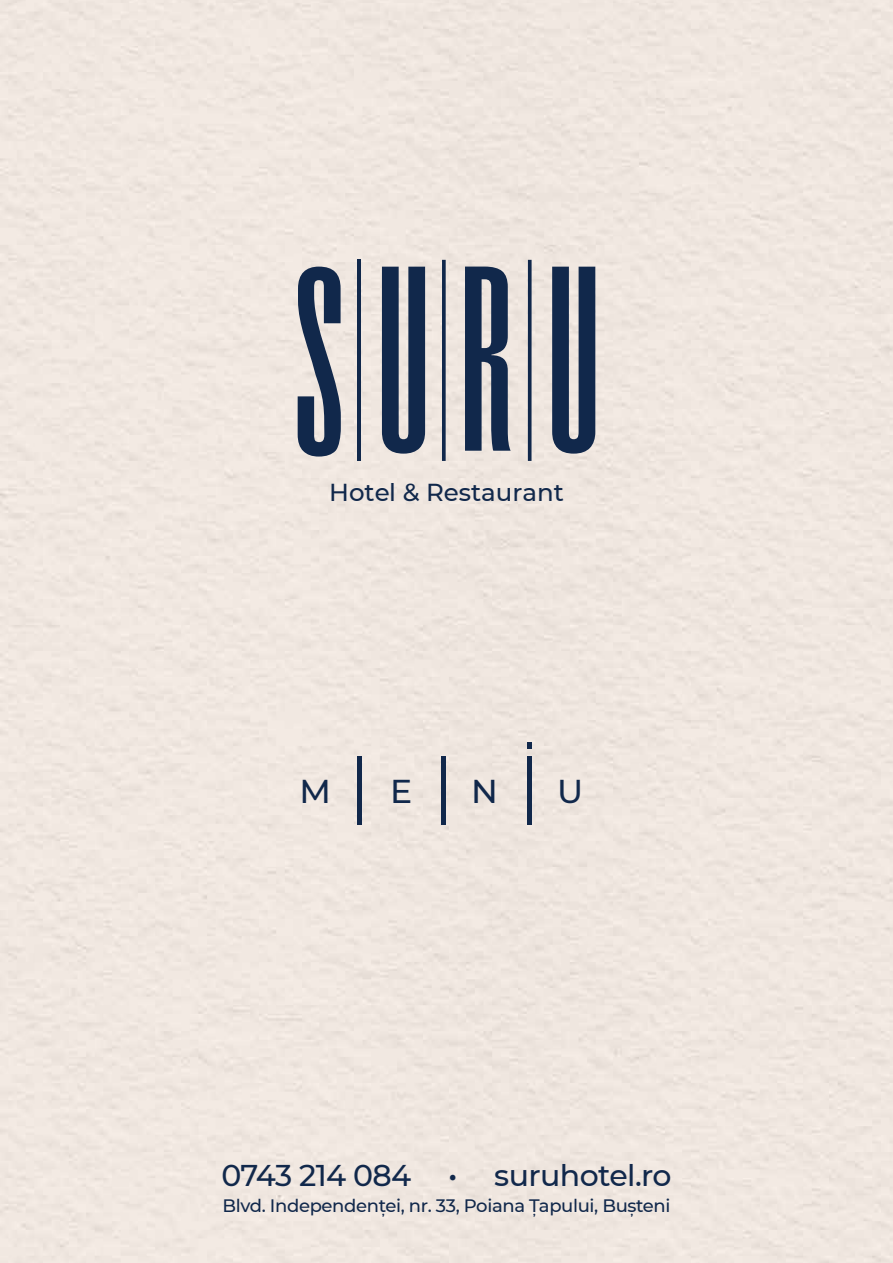
<style>
.page{position:relative;width:893px;height:1263px;background:#f0e7e0}
.page>*{position:absolute;margin:0;border:0;box-sizing:border-box;transform-origin:0 0}
.t1{font:500 33px "Montserrat";color:#11284b}
.t2{font:500 30px "Montserrat";letter-spacing:-.02em;color:#11284b}
.t3{font:500 24.45px "Montserrat";color:#11284b}
.t4{font:500 18px "Montserrat";letter-spacing:-.02em;color:#11284b}
</style>
<div class="page">
<hr style="left:357px;top:259px;width:4px;height:202px;background:#11284b">
<svg style="left:442px;top:260px;width:4px;height:201px"></svg>
<svg style="left:528px;top:260px;width:4px;height:201px"></svg>
<svg style="left:298px;top:267px;width:43px;height:190px"></svg>
<svg style="left:382px;top:267px;width:43px;height:187px"></svg>
<svg style="left:465px;top:267px;width:46px;height:184px"></svg>
<svg style="left:552px;top:267px;width:43px;height:187px"></svg>
<hr style="left:357px;top:756px;width:4px;height:69px;background:#11284b">
<hr style="left:528px;top:756px;width:4px;height:68px;background:#11284b">
<svg style="left:528px;top:742px;width:4px;height:6px"></svg>
<hr style="left:442px;top:756px;width:4px;height:69px;background:#11284b">
<h3 class="t3" style="left:329px;top:475px;width:236px">Hotel &amp; Restaurant</h3>
<h1 class="t1" style="left:299px;top:768px;width:33px">M</h1>
<h1 class="t1" style="left:390px;top:768px;width:24px">E</h1>
<h1 class="t1" style="left:471px;top:768px;width:28px">N</h1>
<h1 class="t1" style="left:557px;top:768px;width:28px">U</h1>
<h2 class="t2" style="left:221px;top:1154px;width:452px">0743 214 084 • suruhotel.ro</h2>
<p class="t4" style="left:222px;top:1192px;width:450px">Blvd. Independenței, nr. 33, Poiana Țapului, Bușteni</p>
</div>
